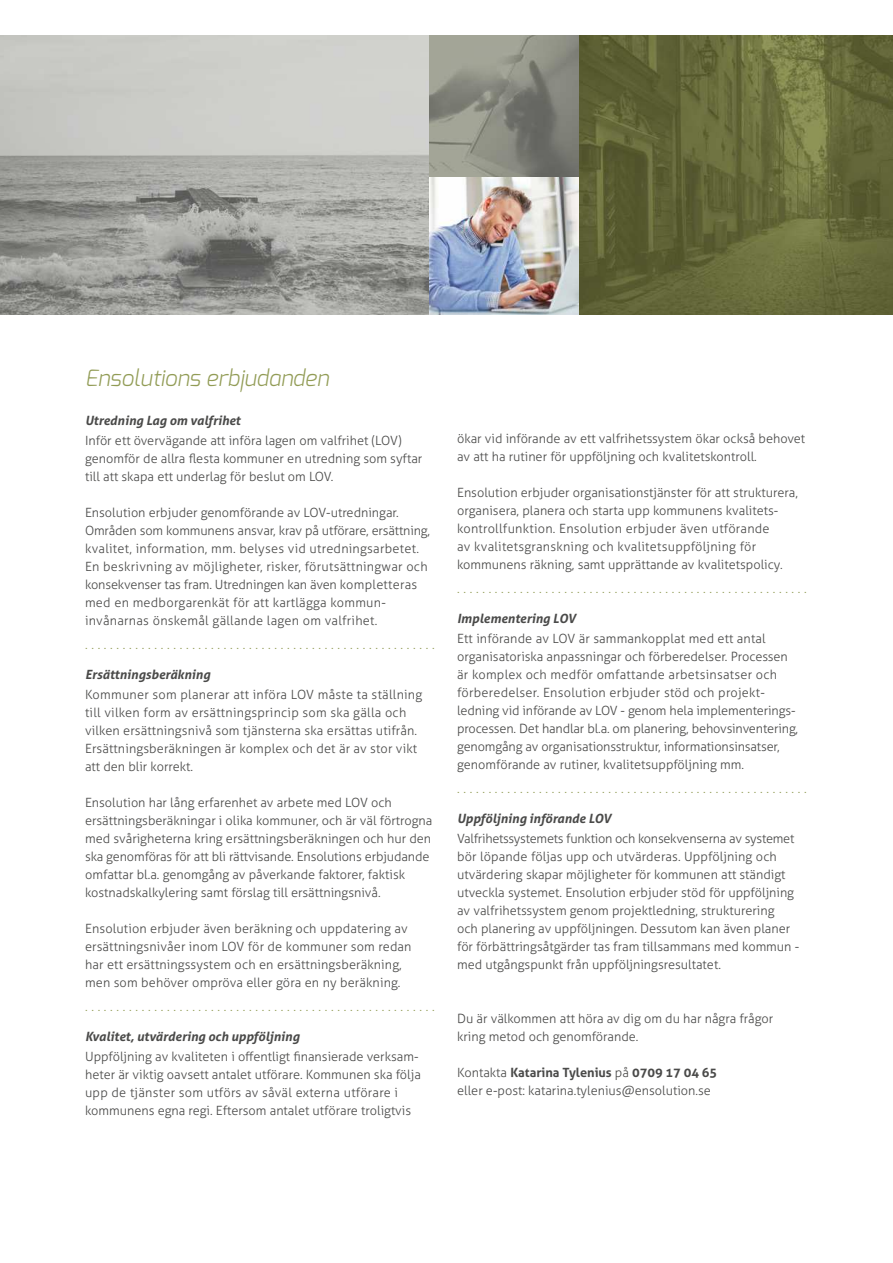
<style>
.page{position:relative;width:893px;height:1263px;background:#fff}
.page>*{position:absolute;margin:0;border:0;box-sizing:border-box;transform-origin:0 0}
.t1{font:italic 300 22.5px "Exo";color:#929c56}
.t2{font:300 12.75px/18px "Aller";color:#4a4a49}
.t3{font:300 12.75px/18px "Aller";letter-spacing:.02em;color:#4a4a49}
.t4{font:300 12.75px "Aller";color:#929c56}
.t5{font:italic 700 12.75px "Aller";color:#4a4a49}
.s1{font-weight:700}
</style>
<div class="page">
<img style="left:0;top:36px;width:429px;height:279px">
<img style="left:578px;top:36px;width:315px;height:279px">
<img style="left:429px;top:177px;width:149px;height:138px">
<img style="left:429px;top:36px;width:149px;height:141px">
<h1 class="t1" style="left:85px;top:368px;width:245px">Ensolutions erbjudanden</h1>
<p class="t5" style="left:85px;top:415px;width:157px">Utredning Lag om valfrihet</p>
<p class="t2" style="left:85px;top:432px;width:339px">Inför ett övervägande att införa lagen om valfrihet (LOV) genomför de allra flesta kommuner en utredning som syftar till att skapa ett underlag för beslut om LOV.</p>
<p class="t3" style="left:85px;top:504px;width:347px">Ensolution erbjuder genomförande av LOV-utredningar.<br>Områden som kommunens ansvar, krav på utförare, ersättning, kvalitet, information, mm. belyses vid utredningsarbetet.<br>En beskrivning av möjligheter, risker, förutsättningwar och konsekvenser tas fram. Utredningen kan även kompletteras med en medborgarenkät för att kartlägga kommun&shy;invånarnas önskemål gällande lagen om valfrihet.</p>
<p class="t4" style="left:85px;top:639px;width:351px">........................................................</p>
<p class="t5" style="left:85px;top:669px;width:127px">Ersättningsberäkning</p>
<p class="t2" style="left:85px;top:686px;width:339px">Kommuner som planerar att införa LOV måste ta ställning till vilken form av ersättningsprincip som ska gälla och vilken ersättningsnivå som tjänsterna ska ersättas utifrån.<br>Ersättningsberäkningen är komplex och det är av stor vikt att den blir korrekt.</p>
<p class="t2" style="left:85px;top:794px;width:349px">Ensolution har lång erfarenhet av arbete med LOV och ersättningsberäkningar i olika kommuner, och är väl förtrogna med svårigheterna kring ersättningsberäkningen och hur den ska genomföras för att bli rättvisande. Ensolutions erbjudande omfattar bl.a. genomgång av påverkande faktorer, faktisk kostnadskalkylering samt förslag till ersättningsnivå.</p>
<p class="t2" style="left:85px;top:920px;width:328px">Ensolution erbjuder även beräkning och uppdatering av ersättningsnivåer inom LOV för de kommuner som redan har ett ersättningssystem och en ersättningsberäkning, men som behöver ompröva eller göra en ny beräkning.</p>
<p class="t4" style="left:85px;top:1001px;width:351px">........................................................</p>
<p class="t5" style="left:85px;top:1031px;width:216px">Kvalitet, utvärdering och uppföljning</p>
<p class="t2" style="left:85px;top:1048px;width:337px">Uppföljning av kvaliteten i offentligt finansierade verksam&shy;heter är viktig oavsett antalet utförare. Kommunen ska följa upp de tjänster som utförs av såväl externa utförare i kommunens egna regi. Eftersom antalet utförare troligtvis</p>
<p class="t2" style="left:457px;top:430px;width:350px">ökar vid införande av ett valfrihetssystem ökar också behovet av att ha rutiner för uppföljning och kvalitetskontroll.</p>
<p class="t2" style="left:457px;top:484px;width:342px">Ensolution erbjuder organisationstjänster för att strukturera, organisera, planera och starta upp kommunens kvalitets&shy;kontrollfunktion. Ensolution erbjuder även utförande<br>av kvalitetsgranskning och kvalitetsuppföljning för kommunens räkning, samt upprättande av kvalitetspolicy.</p>
<p class="t4" style="left:457px;top:583px;width:351px">........................................................</p>
<p class="t5" style="left:457px;top:613px;width:120px">Implementering LOV</p>
<p class="t2" style="left:457px;top:630px;width:343px">Ett införande av LOV är sammankopplat med ett antal organisatoriska anpassningar och förberedelser. Processen är komplex och medför omfattande arbetsinsatser och förberedelser. Ensolution erbjuder stöd och projekt&shy;ledning vid införande av LOV - genom hela implementerings&shy;processen. Det handlar bl.a. om planering, behovsinventering, genomgång av organisationsstruktur, informationsinsatser, genomförande av rutiner, kvalitetsuppföljning mm.</p>
<p class="t4" style="left:457px;top:783px;width:351px">........................................................</p>
<p class="t5" style="left:457px;top:813px;width:156px">Uppföljning införande LOV</p>
<p class="t2" style="left:457px;top:831px;width:344px">Valfrihetssystemets funktion och konsekvenserna av systemet bör löpande följas upp och utvärderas. Uppföljning och utvärdering skapar möjligheter för kommunen att ständigt utveckla systemet. Ensolution erbjuder stöd för uppföljning av valfrihetssystem genom projektledning, strukturering<br>och planering av uppföljningen. Dessutom kan även planer för förbättringsåtgärder tas fram tillsammans med kommun - med utgångspunkt från uppföljningsresultatet.</p>
<p class="t2" style="left:457px;top:1011px;width:318px">Du är välkommen att höra av dig om du har några frågor kring metod och genomförande.</p>
<p class="t2" style="left:457px;top:1065px;width:261px">Kontakta <span class="s1">Katarina Tylenius</span> på <span class="s1">0709 17 04 65 </span>eller e-post: katarina.tylenius@ensolution.se</p>
</div>
